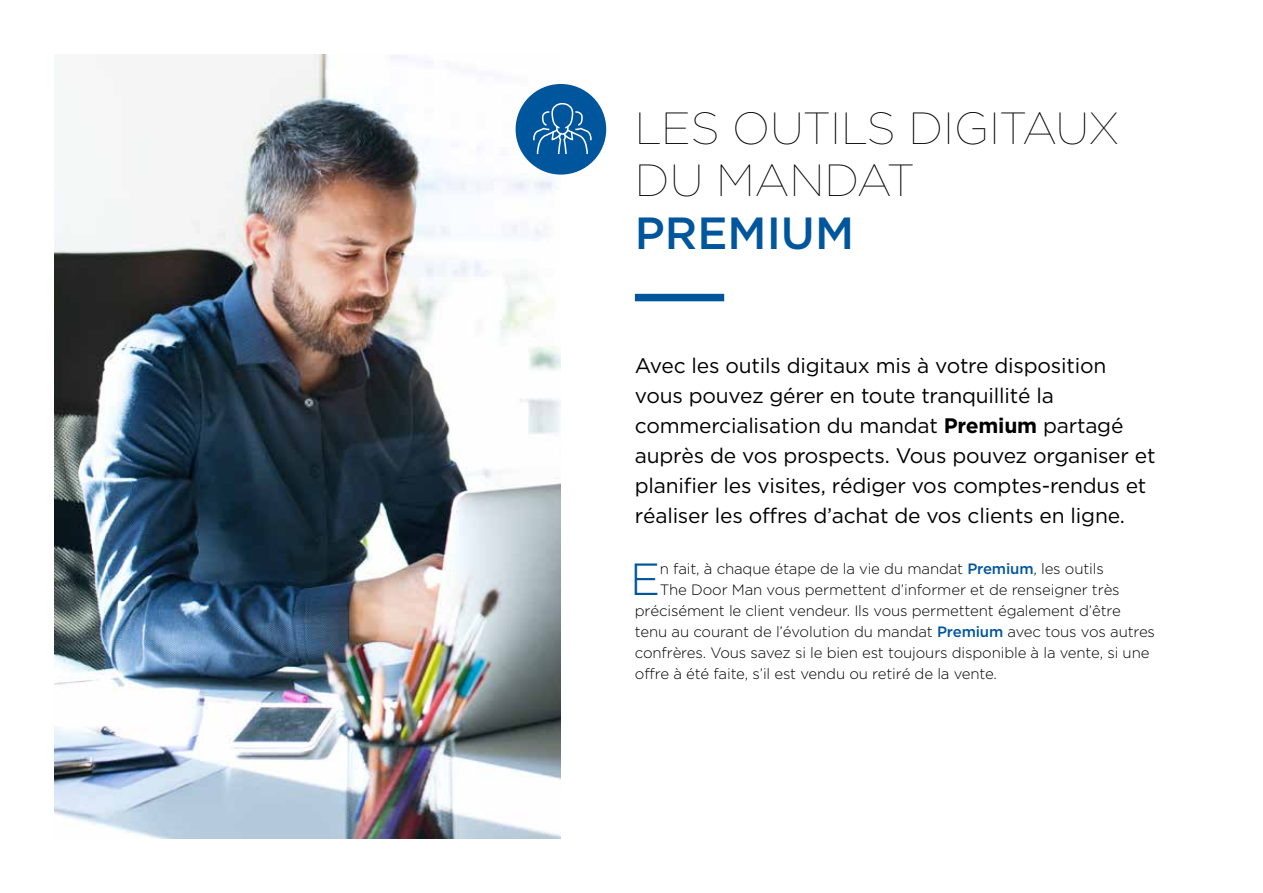
<style>
.page{position:relative;width:1263px;height:893px;background:#fff}
.page>*{position:absolute;margin:0;border:0;box-sizing:border-box;transform-origin:0 0}
.t1{font:100 45px/52.5px "Gotham HTF";color:#000}
.t2{font:500 45px "Gotham HTF";color:#00569d}
.t3{font:300 45px "Gotham HTF";color:#00569d}
.t4{font:21px/30px "Gotham HTF";letter-spacing:-.01em;color:#000}
.t5{font:300 15px "Gotham HTF";letter-spacing:-.01em;color:#000}
.s1{font-weight:700}
.s2{font-weight:500;color:#00569d}
</style>
<div class="page">
<img style="left:54px;top:54px;width:507px;height:785px">
<div style="left:635px;top:294px;width:89px;height:7px;background:#00569d"></div>
<div style="left:516px;top:84px;width:90px;height:91px;background:#00569d;border-radius:50%"></div>
<svg style="left:533px;top:103px;width:59px;height:51px"></svg>
<h1 class="t1" style="left:635px;top:101px;width:486px">LES OUTILS DIGITAUX<br>DU MANDAT</h1>
<h1 class="t2" style="left:635px;top:207px;width:221px">PREMIUM</h1>
<p class="t4" style="left:635px;top:350px;width:522px">Avec les outils digitaux mis à votre disposition vous pouvez gérer en toute tranquillité la commercialisation du mandat <span class="s1">Premium</span> partagé auprès de vos prospects. Vous pouvez organiser et planifier les visites, rédiger vos comptes-rendus et réaliser les offres d’achat de vos clients en ligne.</p>
<h1 class="t3" style="left:630px;top:554px;width:32px">E</h1>
<p class="t5" style="left:660px;top:560px;width:445px">n fait, à chaque étape de la vie du mandat <span class="s2">Premium</span>, les outils</p>
<p class="t5" style="left:660px;top:581px;width:461px">The Door Man vous permettent d’informer et de renseigner très</p>
<p class="t5" style="left:635px;top:602px;width:487px">précisément le client vendeur. Ils vous permettent également d’être</p>
<p class="t5" style="left:635px;top:623px;width:522px">tenu au courant de l’évolution du mandat <span class="s2">Premium</span> avec tous vos autres</p>
<p class="t5" style="left:635px;top:644px;width:516px">confrères. Vous savez si le bien est toujours disponible à la vente, si une</p>
<p class="t5" style="left:635px;top:665px;width:364px">offre à été faite, s’il est vendu ou retiré de la vente.</p>
</div>
